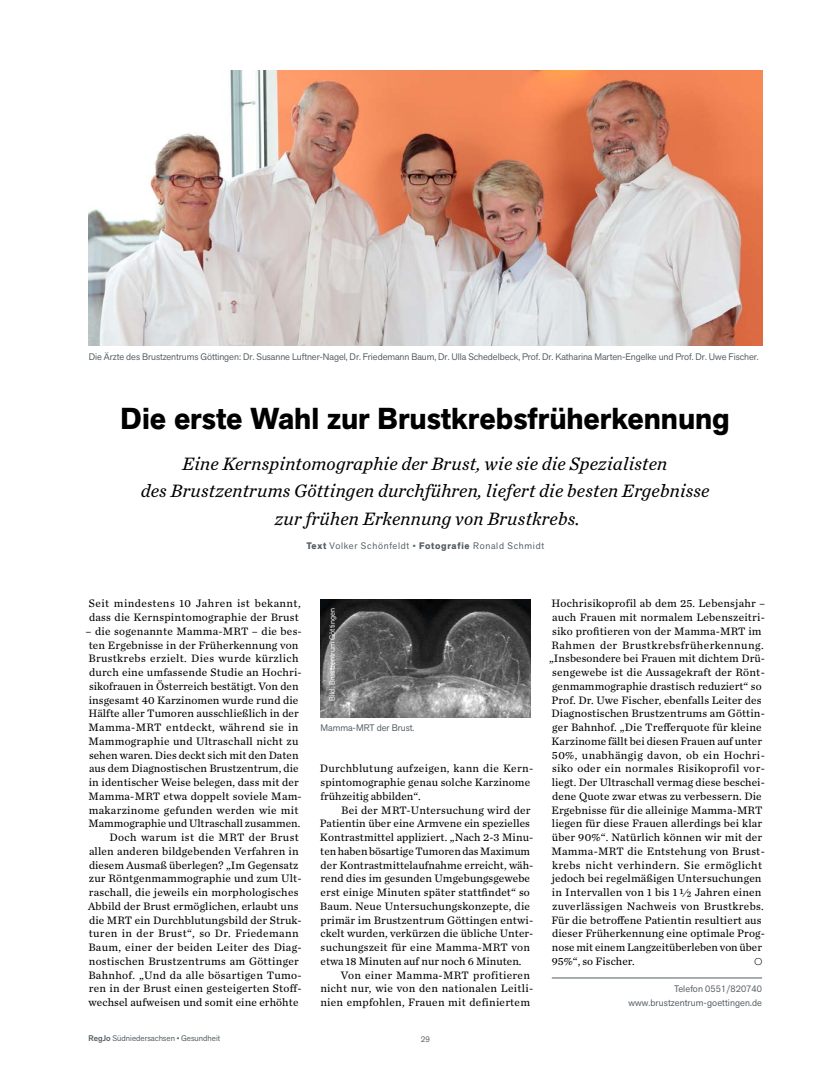
<style>
.page{position:relative;width:833px;height:1074px;background:#fff}
.page>*{position:absolute;margin:0;border:0;box-sizing:border-box;transform-origin:0 0}
.t1{font:700 30px "Akzid Grtsk Next";color:#000}
.t2{font:italic 18.75px/27.5px "Chronicle Text G2";letter-spacing:.01em;color:#000;text-align:center}
.t3{font:11.25px/13.8px "Chronicle Text G2";letter-spacing:.015em;color:#000}
.t4{font:9.38px/13.8px "Akzid Grtsk Next";letter-spacing:-.005em;color:#525c61;text-align:right}
.t5{font:9.38px "Akzid Grtsk Next";letter-spacing:.075em;color:#525c61}
.t6{font:8.12px "Akzid Grtsk Next";color:#525c61}
.t7{font:7.5px "Akzid Grtsk Next";letter-spacing:.01em;color:#fff}
.s1{font-weight:700}
.s2{font-weight:500}
</style>
<div class="page">
<img style="left:320px;top:599px;width:210px;height:118px">
<hr style="left:552px;top:977px;width:210px;height:1px;background:#525c61">
<img style="left:89px;top:71px;width:673px;height:275px">
<p class="t4" style="left:89px;top:349px;width:671px">Die Ärzte des Brustzentrums Göttingen: Dr. Susanne Luftner-Nagel, Dr. Friedemann Baum, Dr. Ulla Schedelbeck, Prof. Dr. Katharina Marten-Engelke und Prof. Dr. Uwe Fischer.</p>
<h1 class="t1" style="left:121px;top:398px;width:611px">Die erste Wahl zur Brustkrebsfrüherkennung</h1>
<h2 class="t2" style="left:141px;top:448px;width:570px">Eine Kernspintomographie der Brust, wie sie die Spezialisten<br>des Brustzentrums Göttingen durchführen, liefert die besten Ergebnisse zur frühen Erkennung von Brustkrebs.</h2>
<p class="t5" style="left:306px;top:539px;width:239px"><span class="s1">Text</span> Volker Schönfeldt • <span class="s1">Fotografie</span> Ronald Schmidt</p>
<p class="t3" style="left:89px;top:596px;width:213px">Seit mindestens 10 Jahren ist bekannt, dass die Kernspintomographie der Brust</p>
<p class="t3" style="left:86px;top:623px;width:218px;text-align:right">– die sogenannte Mamma-MRT – die bes&shy;ten Ergebnisse in der Früherkennung von Brustkrebs erzielt. Dies wurde kürzlich durch eine umfassende Studie an Hochri&shy;sikofrauen in Österreich bestätigt. Von den insgesamt 40 Karzinomen wurde rund die Hälfte aller Tumoren ausschließlich in der Mamma-MRT entdeckt, während sie in Mammographie und Ultraschall nicht zu sehen waren. Dies deckt sich mit den Daten aus dem Diagnostischen Brustzentrum, die in identischer Weise belegen, dass mit der Mamma-MRT etwa doppelt soviele Mam&shy;makarzinome gefunden werden wie mit Mammographie und Ultraschall zusammen.<br>Doch warum ist die MRT der Brust allen anderen bildgebenden Verfahren in diesem Ausmaß überlegen? „Im Gegensatz zur Röntgenmammographie und zum Ult&shy;raschall, die jeweils ein morphologisches Abbild der Brust ermöglichen, erlaubt uns die MRT ein Durchblutungsbild der Struk&shy;turen in der Brust“, so Dr. Friedemann Baum, einer der beiden Leiter des Diag&shy;nostischen Brustzentrums am Göttinger Bahnhof. „Und da alle bösartigen Tumo&shy;ren in der Brust einen gesteigerten Stoff&shy;wechsel aufweisen und somit eine erhöhte</p>
<p class="t7" style="left:327px;top:701px;width:94px;rotate:-90deg">Bild: Brustzentrum Göttingen</p>
<p class="t4" style="left:320px;top:721px;width:96px">Mamma-MRT der Brust.</p>
<p class="t3" style="left:320px;top:761px;width:215px">Durchblutung aufzeigen, kann die Kern&shy;spintomographie genau solche Karzinome frühzeitig abbilden“.</p>
<p class="t3" style="left:320px;top:802px;width:215px;text-indent:21px">Bei der MRT-Untersuchung wird der Patientin über eine Armvene ein spezielles Kontrastmittel appliziert. „Nach 2-3 Minu&shy;ten haben bösartige Tumoren das Maximum der Kontrastmittelaufnahme erreicht, wäh&shy;rend dies im gesunden Umgebungsgewebe erst einige Minuten später stattfindet“ so Baum. Neue Untersuchungskonzepte, die primär im Brustzentrum Göttingen entwi&shy;ckelt wurden, verkürzen die übliche Unter&shy;suchungszeit für eine Mamma-MRT von etwa 18 Minuten auf nur noch 6 Minuten.</p>
<p class="t3" style="left:320px;top:967px;width:214px;text-indent:20px">Von einer Mamma-MRT profitieren nicht nur, wie von den nationalen Leitli&shy;nien empfohlen, Frauen mit definiertem</p>
<p class="t6" style="left:89px;top:1033px;width:133px"><span class="s2">RegJo</span> Südniedersachsen • Gesundheit</p>
<p class="t6" style="left:421px;top:1033px;width:11px">29</p>
<p class="t3" style="left:549px;top:596px;width:218px">Hochrisikoprofil ab dem 25. Lebensjahr – auch Frauen mit normalem Lebenszeitri&shy;siko profitieren von der Mamma-MRT im Rahmen der Brustkrebsfrüherkennung. „Insbesondere bei Frauen mit dichtem Drü&shy;sengewebe ist die Aussagekraft der Rönt&shy;genmammographie drastisch reduziert“ so Prof. Dr. Uwe Fischer, ebenfalls Leiter des Diagnostischen Brustzentrums am Göttin&shy;ger Bahnhof. „Die Trefferquote für kleine Karzinome fällt bei diesen Frauen auf unter 50%, unabhängig davon, ob ein Hochri&shy;siko oder ein normales Risikoprofil vor&shy;liegt. Der Ultraschall vermag diese beschei&shy;dene Quote zwar etwas zu verbessern. Die Ergebnisse für die alleinige Mamma-MRT liegen für diese Frauen allerdings bei klar über 90%“. Natürlich können wir mit der Mamma-MRT die Entstehung von Brust&shy;krebs nicht verhindern. Sie ermöglicht jedoch bei regelmäßigen Untersuchungen in Intervallen von 1 bis 1 ½ Jahren einen zuverlässigen Nachweis von Brustkrebs.<br>Für die betroffene Patientin resultiert aus dieser Früherkennung eine optimale Prog&shy;nose mit einem Langzeitüberleben von über 95%“, so Fischer.</p>
<p class="t3" style="left:754px;top:953px;width:10px">•</p>
<p class="t4" style="left:628px;top:982px;width:135px">Telefon 0551/820740 www.brustzentrum-goettingen.de</p>
</div>
